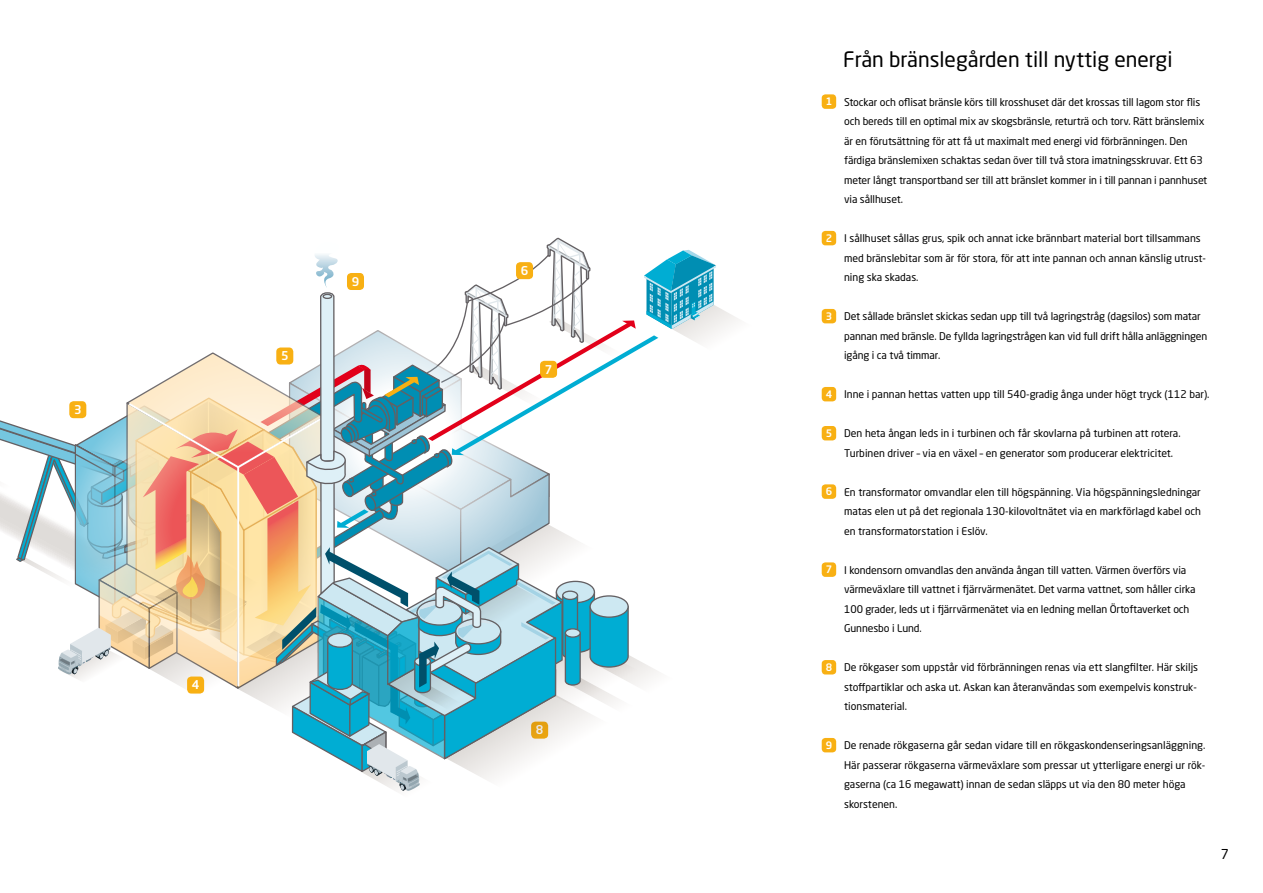
<style>
.page{position:relative;width:1263px;height:893px;background:#fff}
.page>*{position:absolute;margin:0;border:0;box-sizing:border-box;transform-origin:0 0}
.t1{font:21px "Neo Sans Std";color:#000}
.t2{font:13.5px "Neo Sans Std";color:#000}
.t3{font:500 12px "Neo Sans Std";color:#fff}
.t4{font:10.5px/19.5px "Neo Sans Std";letter-spacing:-.005em;color:#000}
.t5{font:500 10.2px "Neo Sans Std";color:#fff}
</style>
<div class="page">
<svg style="left:0;top:237px;width:738px;height:554px"></svg>
<div style="left:69px;top:401px;width:17px;height:17px;background:#f8b013;border-radius:4px"></div>
<div style="left:516px;top:262px;width:17px;height:17px;background:#f8b013;border-radius:4px"></div>
<div style="left:187px;top:676px;width:17px;height:17px;background:#f8b013;border-radius:4px"></div>
<div style="left:347px;top:273px;width:17px;height:17px;background:#f8b013;border-radius:4px"></div>
<div style="left:540px;top:361px;width:17px;height:17px;background:#f8b013;border-radius:4px"></div>
<div style="left:822px;top:738px;width:14px;height:14px;background:#f8b013;border-radius:4px"></div>
<div style="left:822px;top:660px;width:14px;height:14px;background:#f8b013;border-radius:4px"></div>
<div style="left:822px;top:562px;width:14px;height:15px;background:#f8b013;border-radius:4px"></div>
<div style="left:822px;top:484px;width:14px;height:15px;background:#f8b013;border-radius:4px"></div>
<div style="left:822px;top:426px;width:14px;height:14px;background:#f8b013;border-radius:4px"></div>
<div style="left:822px;top:387px;width:14px;height:14px;background:#f8b013;border-radius:4px"></div>
<div style="left:822px;top:309px;width:14px;height:14px;background:#f8b013;border-radius:4px"></div>
<div style="left:822px;top:231px;width:14px;height:14px;background:#f8b013;border-radius:4px"></div>
<div style="left:822px;top:94px;width:14px;height:15px;background:#f8b013;border-radius:4px"></div>
<p class="t3" style="left:74px;top:402px;width:9px">3</p>
<p class="t3" style="left:281px;top:348px;width:9px">5</p>
<p class="t3" style="left:352px;top:274px;width:9px">9</p>
<p class="t3" style="left:192px;top:677px;width:9px">4</p>
<p class="t3" style="left:521px;top:263px;width:9px">6</p>
<p class="t3" style="left:545px;top:362px;width:9px">7</p>
<p class="t3" style="left:536px;top:722px;width:9px">8</p>
<p class="t5" style="left:826px;top:95px;width:8px">1</p>
<p class="t5" style="left:826px;top:232px;width:8px">2</p>
<p class="t5" style="left:826px;top:310px;width:8px">3</p>
<p class="t5" style="left:826px;top:388px;width:8px">4</p>
<p class="t5" style="left:826px;top:427px;width:8px">5</p>
<p class="t5" style="left:826px;top:485px;width:8px">6</p>
<p class="t5" style="left:826px;top:563px;width:8px">7</p>
<p class="t5" style="left:826px;top:661px;width:8px">8</p>
<p class="t5" style="left:826px;top:739px;width:8px">9</p>
<h1 class="t1" style="left:843px;top:47px;width:331px">Från bränslegården till nyttig energi</h1>
<p class="t4" style="left:844px;top:92px;width:365px">Stockar och oflisat bränsle körs till krosshuset där det krossas till lagom stor flis och bereds till en optimal mix av skogsbränsle, returträ och torv. Rätt bränslemix är en förutsättning för att få ut maximalt med energi vid förbränningen. Den färdiga bränslemixen schaktas sedan över till två stora imatningsskruvar. Ett 63 meter långt transportband ser till att bränslet kommer in i till pannan i pannhuset via sållhuset.</p>
<p class="t4" style="left:844px;top:228px;width:363px">I sållhuset sållas grus, spik och annat icke brännbart material bort tillsammans med bränslebitar som är för stora, för att inte pannan och annan känslig utrust&shy;ning ska skadas.</p>
<p class="t4" style="left:844px;top:306px;width:365px">Det sållade bränslet skickas sedan upp till två lagringstråg (dagsilos) som matar pannan med bränsle. De fyllda lagringstrågen kan vid full drift hålla anläggningen igång i ca två timmar.</p>
<p class="t4" style="left:844px;top:384px;width:367px">Inne i pannan hettas vatten upp till 540-gradig ånga under högt tryck (112 bar).</p>
<p class="t4" style="left:844px;top:423px;width:338px">Den heta ångan leds in i turbinen och får skovlarna på turbinen att rotera.<br>Turbinen driver – via en växel – en generator som producerar elektricitet.</p>
<p class="t4" style="left:844px;top:482px;width:358px;text-align:justify">En transformator omvandlar elen till högspänning. Via högspänningsledningar matas elen ut på det regionala 130-kilovoltnätet via en markförlagd kabel och en transformatorstation i Eslöv.</p>
<p class="t4" style="left:844px;top:560px;width:353px">I kondensorn omvandlas den använda ångan till vatten. Värmen överförs via värmeväxlare till vattnet i fjärrvärmenätet. Det varma vattnet, som håller cirka 100 grader, leds ut i fjärrvärmenätet via en ledning mellan Örtoftaverket och Gunnesbo i Lund.</p>
<p class="t4" style="left:844px;top:657px;width:356px;text-align:justify">De rökgaser som uppstår vid förbränningen renas via ett slangfilter. Här skiljs stoffpartiklar och aska ut. Askan kan återanvändas som exempelvis konstruk&shy;tionsmaterial.</p>
<p class="t4" style="left:844px;top:735px;width:363px">De renade rökgaserna går sedan vidare till en rökgaskondenseringsanläggning.<br>Här passerar rökgaserna värmeväxlare som pressar ut ytterligare energi ur rök&shy;gaserna (ca 16 megawatt) innan de sedan släpps ut via den 80 meter höga skorstenen.</p>
<p class="t2" style="left:1221px;top:846px;width:10px">7</p>
</div>
